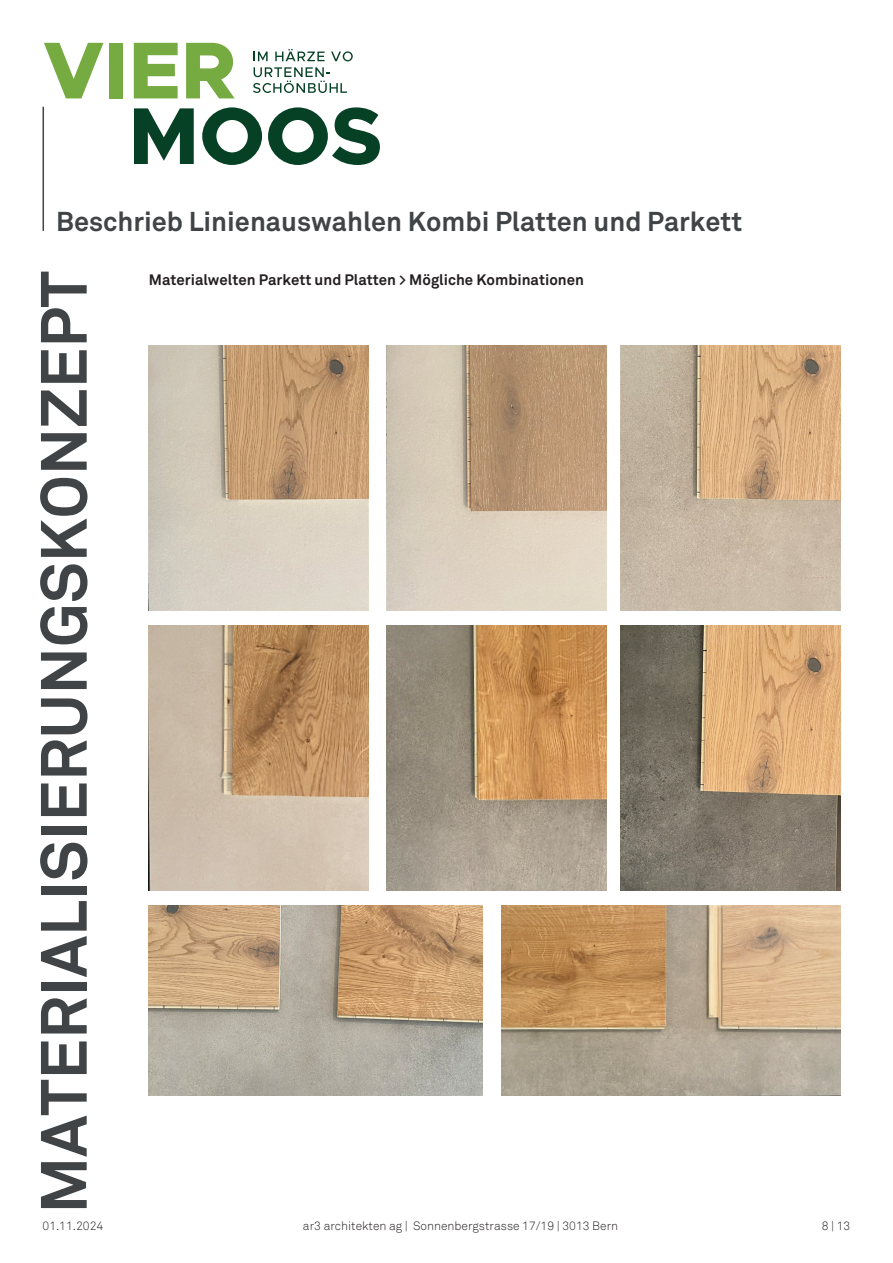
<style>
.page{position:relative;width:893px;height:1263px;background:#fff}
.page>*{position:absolute;margin:0;border:0;box-sizing:border-box;transform-origin:0 0}
.Hausnummer{font:700 64.5px "Akkurat";color:#414446}
.Wohnungsinfo{font:700 27px "Akkurat";color:#414446}
.Inhaltsverzeichnis{font:700 15px "Akkurat";color:#231f20}
.t1{font:300 12px "Akkurat";color:#231f20}
</style>
<div class="page">
<svg style="left:44px;top:43px;width:59px;height:55px"></svg>
<div style="left:109px;top:43px;width:14px;height:55px;background:#76ab41"></div>
<svg style="left:134px;top:43px;width:44px;height:55px"></svg>
<svg style="left:186px;top:43px;width:49px;height:55px"></svg>
<svg style="left:134px;top:108px;width:60px;height:56px"></svg>
<svg style="left:202px;top:107px;width:60px;height:58px"></svg>
<svg style="left:268px;top:107px;width:112px;height:58px"></svg>
<svg style="left:254px;top:52px;width:14px;height:9px"></svg>
<svg style="left:275px;top:49px;width:50px;height:12px"></svg>
<svg style="left:331px;top:51px;width:22px;height:10px"></svg>
<svg style="left:253px;top:67px;width:94px;height:26px"></svg>
<hr style="left:43px;top:107px;width:1px;height:124px;background:#414446">
<img style="left:149px;top:346px;width:220px;height:265px">
<img style="left:387px;top:346px;width:220px;height:265px">
<img style="left:621px;top:346px;width:219px;height:265px">
<img style="left:621px;top:625px;width:219px;height:265px">
<img style="left:149px;top:625px;width:220px;height:265px">
<img style="left:502px;top:906px;width:339px;height:189px">
<img style="left:149px;top:906px;width:333px;height:189px">
<img style="left:387px;top:625px;width:220px;height:265px">
<p class="Wohnungsinfo" style="left:56px;top:204px;width:688px">Beschrieb Linienauswahlen Kombi Platten und Parkett</p>
<p class="Hausnummer" style="left:23px;top:1213px;width:944px;rotate:-90deg">MATERIALISIERUNGSKONZEPT</p>
<p class="Inhaltsverzeichnis" style="left:149px;top:271px;width:437px">Materialwelten Parkett und Platten &gt; Mögliche Kombinationen</p>
<p class="t1" style="left:43px;top:1219px;width:62px">01.11.2024</p>
<p class="t1" style="left:303px;top:1219px;width:317px">ar3 architekten ag | Sonnenbergstrasse 17/19 | 3013 Bern</p>
<p class="t1" style="left:822px;top:1219px;width:30px">8 | 13</p>
</div>
